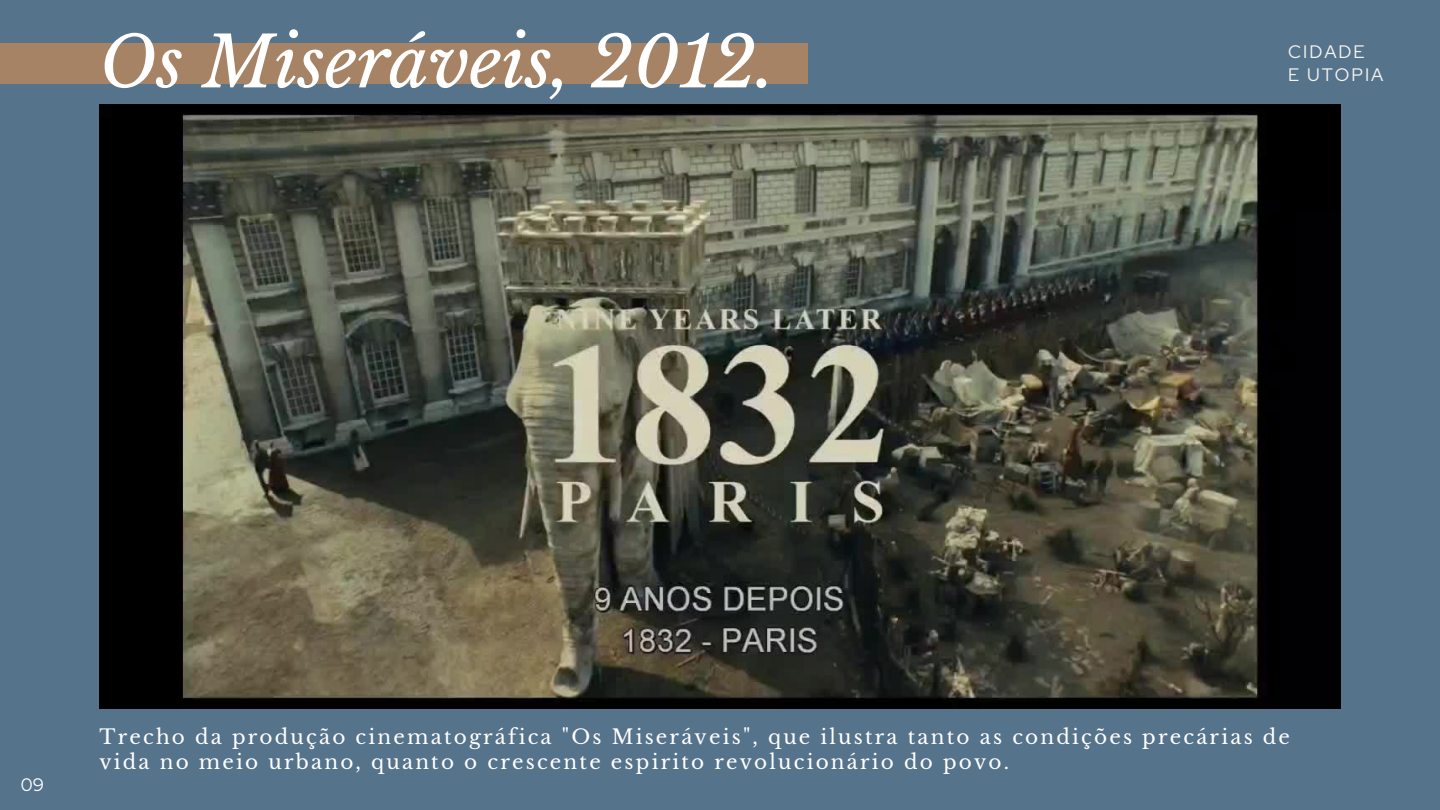
<style>
.page{position:relative;width:1440px;height:810px;background:#56738c}
.page>*{position:absolute;margin:0;border:0;box-sizing:border-box;transform-origin:0 0}
.t1{font:italic 70px "Libre Baskerville";color:#fff}
.t2{font:20px/24.8px "Libre Baskerville";letter-spacing:.11em;color:#fff}
.t3{font:18px/22.5px "Red Hat Display";letter-spacing:.11em;color:#f5f5ef}
.t4{font:18px "Red Hat Display";color:#fff}
</style>
<div class="page">
<img style="left:99px;top:105px;width:1242px;height:604px">
<div style="left:0;top:43px;width:808px;height:40px;background:#a68365"></div>
<h1 class="t1" style="left:99px;top:19px;width:677px">Os Miseráveis, 2012.</h1>
<p class="t3" style="left:1288px;top:40px;width:97px">CIDADE<br>E UTOPIA</p>
<p class="t4" style="left:21px;top:772px;width:24px">09</p>
<p class="t2" style="left:99px;top:725px;width:1192px">Trecho da produção cinematográfica "Os Miseráveis", que ilustra tanto as condições precárias de vida no meio urbano, quanto o crescente espirito revolucionário do povo.</p>
</div>
